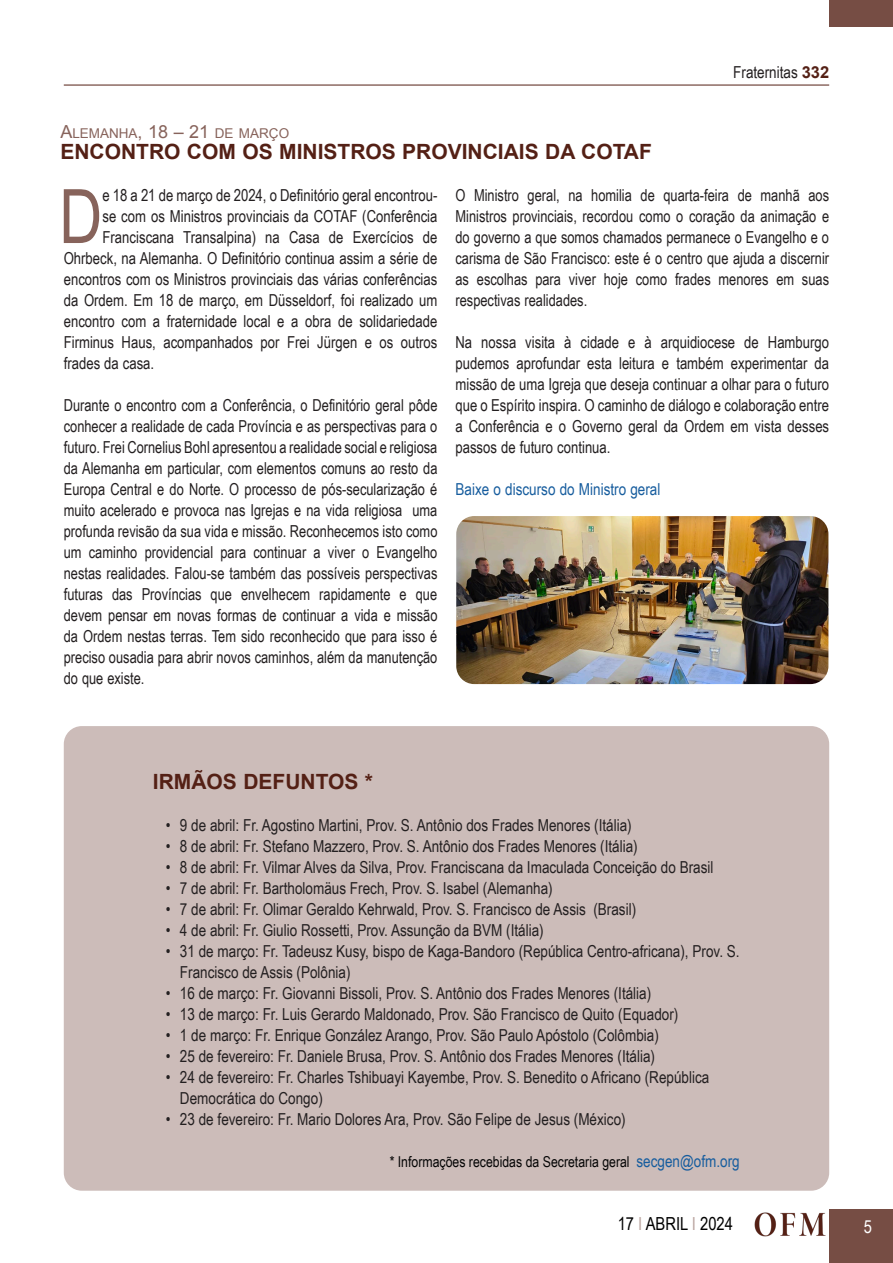
<style>
.page{position:relative;width:893px;height:1263px;background:#fff}
.page>*{position:absolute;margin:0;border:0;box-sizing:border-box;transform-origin:0 0}
.Titolo{font:75.15px "Arial Narrow";color:#87635b}
.Titolo-2{font:700 21px "Arial";color:#542015}
.t1{font:18px "Arial Narrow";color:#000}
.t2{font:18px "Arial Narrow";color:#fff}
.Titolo-3{font:16.5px/21px "Arial Narrow";color:#231f20}
.Titolo-4{font:16.5px/21px "Arial Narrow";color:#231f20;text-align:justify;scale:.95 1}
.Titolo-5{font:16.5px "Arial Narrow";color:#175d9e}
.Elenco{font:15px "Arial Narrow";color:#050505}
.Titolo_piccolo{font:13.5px "Arial";color:#87635b}
.s1{font-family:"Arial";font-weight:700;color:#542015}
.s2{font-size:18px}
.s3{font-size:16.5px;color:#175d9e}
.s4{color:#bba6a1}
</style>
<div class="page">
<div style="left:829px;top:1209px;width:64px;height:54px;background:#764d44"></div>
<hr style="left:64px;top:85px;width:765px;height:1px;background:#542015">
<div style="left:829px;top:0;width:64px;height:27px;background:#764d44"></div>
<img style="left:755px;top:1212px;width:71px;height:24px">
<div style="left:64px;top:726px;width:765px;height:465px;background:#ccbcb9;border-radius:18px"></div>
<img style="left:456px;top:516px;width:372px;height:168px">
<p class="Titolo-3" style="left:733px;top:61px;width:97px">Fraternitas <span class="s1">332</span></p>
<p class="Titolo_piccolo" style="left:60px;top:124px;width:230px"><span class="s2">A</span>LEMANHA<span class="s2">, 18 – 21</span> DE MARÇO</p>
<p class="Titolo-2" style="left:60px;top:138px;width:593px">ENCONTRO COM OS MINISTROS PROVINCIAIS DA COTAF</p>
<p class="Titolo" style="left:59px;top:161px;width:45px">D</p>
<p class="Titolo-3" style="left:102px;top:184px;width:336px">e 18 a 21 de março de 2024, o Definitório geral encontrou-</p>
<p class="Titolo-4" style="left:455px;top:184px;width:395px">O Ministro geral, na homilia de quarta-feira de manhã aos Ministros provinciais, recordou como o coração da animação e do governo a que somos chamados permanece o Evangelho e o carisma de São Francisco: este é o centro que ajuda a discernir as escolhas para viver hoje como frades menores em suas respectivas realidades.</p>
<p class="Titolo-3" style="left:455px;top:331px;width:375px;text-align:justify">Na nossa visita à cidade e à arquidiocese de Hamburgo pudemos aprofundar esta leitura e também experimentar da missão de uma Igreja que deseja continuar a olhar para o futuro que o Espírito inspira. O caminho de diálogo e colaboração entre a Conferência e o Governo geral da Ordem em vista desses passos de futuro continua.</p>
<p class="Titolo-5" style="left:455px;top:477px;width:206px">Baixe o discurso do Ministro geral</p>
<p class="Titolo-3" style="left:102px;top:205px;width:336px">se com os Ministros provinciais da COTAF (Conferência</p>
<p class="Titolo-3" style="left:102px;top:226px;width:336px">Franciscana Transalpina) na Casa de Exercícios de</p>
<p class="Titolo-3" style="left:64px;top:247px;width:375px">Ohrbeck, na Alemanha. O Definitório continua assim a série de</p>
<p class="Titolo-3" style="left:64px;top:268px;width:375px">encontros com os Ministros provinciais das várias conferências</p>
<p class="Titolo-3" style="left:64px;top:289px;width:375px">da Ordem. Em 18 de março, em Düsseldorf, foi realizado um</p>
<p class="Titolo-3" style="left:64px;top:310px;width:375px">encontro com a fraternidade local e a obra de solidariedade</p>
<p class="Titolo-3" style="left:64px;top:331px;width:375px">Firminus Haus, acompanhados por Frei Jürgen e os outros</p>
<p class="Titolo-3" style="left:64px;top:352px;width:92px">frades da casa.</p>
<p class="Titolo-4" style="left:64px;top:394px;width:395px">Durante o encontro com a Conferência, o Definitório geral pôde conhecer a realidade de cada Província e as perspectivas para o futuro. Frei Cornelius Bohl apresentou a realidade social e religiosa da Alemanha em particular, com elementos comuns ao resto da Europa Central e do Norte. O processo de pós-secularização é muito acelerado e provoca nas Igrejas e na vida religiosa uma profunda revisão da sua vida e missão. Reconhecemos isto como um caminho providencial para continuar a viver o Evangelho nestas realidades. Falou-se também das possíveis perspectivas futuras das Províncias que envelhecem rapidamente e que devem pensar em novas formas de continuar a vida e missão da Ordem nestas terras. Tem sido reconhecido que para isso é preciso ousadia para abrir novos caminhos, além da manutenção do que existe.</p>
<p class="Titolo-2" style="left:153px;top:768px;width:222px">IRMÃOS DEFUNTOS *</p>
<p class="Titolo-3" style="left:166px;top:814px;width:468px">• 9 de abril: Fr. Agostino Martini, Prov. S. Antônio dos Frades Menores (Itália)</p>
<p class="Titolo-3" style="left:166px;top:835px;width:474px">• 8 de abril: Fr. Stefano Mazzero, Prov. S. Antônio dos Frades Menores (Itália)</p>
<p class="Titolo-3" style="left:166px;top:856px;width:549px">• 8 de abril: Fr. Vilmar Alves da Silva, Prov. Franciscana da Imaculada Conceição do Brasil</p>
<p class="Titolo-3" style="left:166px;top:877px;width:389px">• 7 de abril: Fr. Bartholomäus Frech, Prov. S. Isabel (Alemanha)</p>
<p class="Titolo-3" style="left:166px;top:898px;width:472px">• 7 de abril: Fr. Olimar Geraldo Kehrwald, Prov. S. Francisco de Assis (Brasil)</p>
<p class="Titolo-3" style="left:166px;top:919px;width:380px">• 4 de abril: Fr. Giulio Rossetti, Prov. Assunção da BVM (Itália)</p>
<p class="Titolo-3" style="left:180px;top:940px;width:561px;text-indent:-14px">• 31 de março: Fr. Tadeusz Kusy, bispo de Kaga-Bandoro (República Centro-africana), Prov. S.<br>Francisco de Assis (Polônia)</p>
<p class="Titolo-3" style="left:166px;top:982px;width:487px">• 16 de março: Fr. Giovanni Bissoli, Prov. S. Antônio dos Frades Menores (Itália)</p>
<p class="Titolo-3" style="left:166px;top:1003px;width:514px">• 13 de março: Fr. Luis Gerardo Maldonado, Prov. São Francisco de Quito (Equador)</p>
<p class="Titolo-3" style="left:166px;top:1024px;width:495px">• 1 de março: Fr. Enrique González Arango, Prov. São Paulo Apóstolo (Colômbia)</p>
<p class="Titolo-3" style="left:166px;top:1045px;width:491px">• 25 de fevereiro: Fr. Daniele Brusa, Prov. S. Antônio dos Frades Menores (Itália)</p>
<p class="Titolo-3" style="left:180px;top:1066px;width:531px;text-indent:-14px">• 24 de fevereiro: Fr. Charles Tshibuayi Kayembe, Prov. S. Benedito o Africano (República<br>Democrática do Congo)</p>
<p class="Titolo-3" style="left:166px;top:1108px;width:461px">• 23 de fevereiro: Fr. Mario Dolores Ara, Prov. São Felipe de Jesus (México)</p>
<p class="Elenco" style="left:390px;top:1151px;width:352px">* Informações recebidas da Secretaria geral <span class="s3">secgen@ofm.org</span></p>
<p class="t1" style="left:618px;top:1210px;width:117px">17 <span class="s4">I</span> ABRIL <span class="s4">I</span> 2024</p>
<p class="t2" style="left:864px;top:1213px;width:10px">5</p>
</div>
